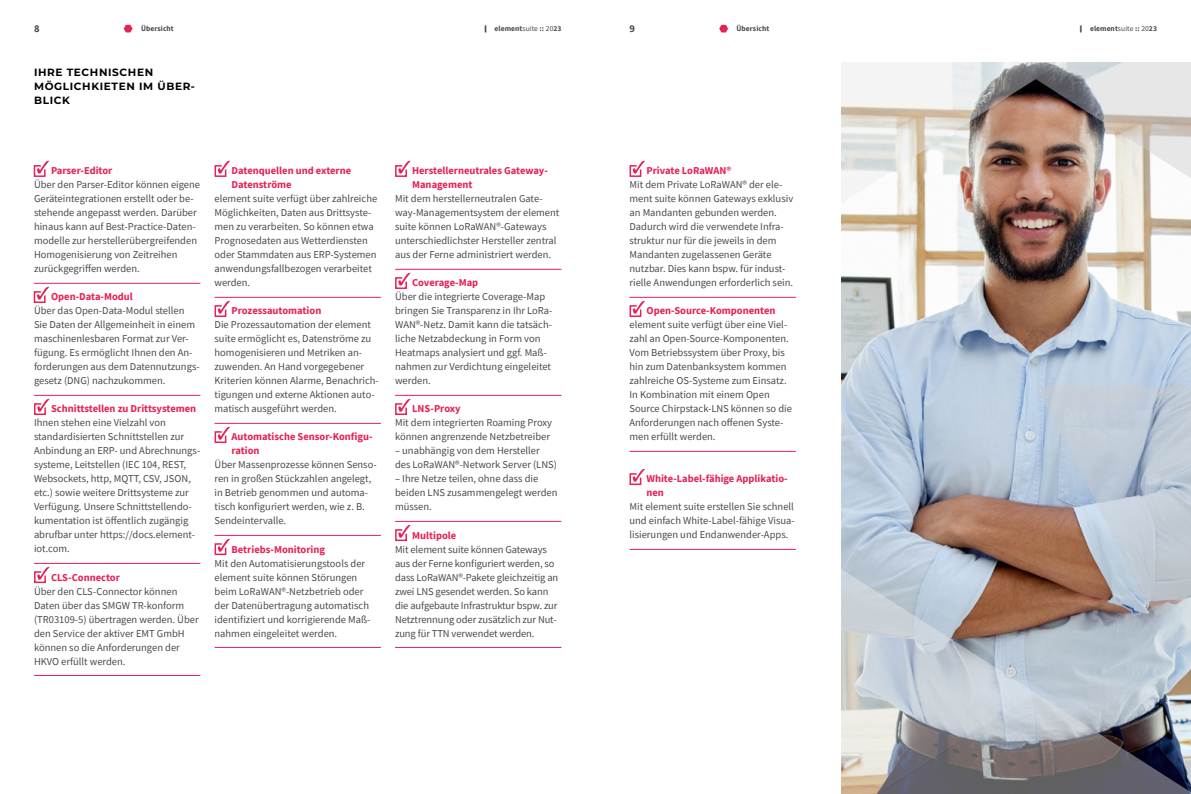
<style>
.page{position:relative;width:1191px;height:794px;background:#fff}
.page>*{position:absolute;margin:0;border:0;box-sizing:border-box;transform-origin:0 0}
.t1{font:10.5px/14px "Source Sans Pro";color:#4a4a49}
.t2{font:700 10.5px/14px "Source Sans Pro";color:#e62156}
.t3{font:700 10.5px/14px "Montserrat";letter-spacing:.06em;color:#000}
.t4{font:700 10.5px "Source Sans Pro";color:#4a4a49}
.t5{font:700 7.5px "Source Sans Pro";letter-spacing:.01em;color:#4a4a49}
.s1{font-family:"Montserrat";font-weight:900}
.s2{font-weight:400}
</style>
<div class="page">
<hr style="left:34px;top:283px;width:166px;height:1px;background:#e62156">
<hr style="left:34px;top:395px;width:166px;height:1px;background:#e62156">
<hr style="left:34px;top:563px;width:166px;height:1px;background:#e62156">
<hr style="left:34px;top:675px;width:166px;height:1px;background:#e62156">
<hr style="left:214px;top:297px;width:167px;height:1px;background:#e62156">
<hr style="left:214px;top:423px;width:167px;height:1px;background:#e62156">
<hr style="left:214px;top:535px;width:167px;height:1px;background:#e62156">
<hr style="left:214px;top:647px;width:167px;height:1px;background:#e62156">
<hr style="left:395px;top:269px;width:166px;height:1px;background:#e62156">
<hr style="left:395px;top:395px;width:166px;height:1px;background:#e62156">
<hr style="left:395px;top:521px;width:166px;height:1px;background:#e62156">
<hr style="left:395px;top:647px;width:166px;height:1px;background:#e62156">
<hr style="left:629px;top:297px;width:167px;height:1px;background:#e62156">
<hr style="left:629px;top:451px;width:167px;height:1px;background:#e62156">
<hr style="left:629px;top:549px;width:167px;height:1px;background:#e62156">
<svg style="left:124px;top:25px;width:9px;height:7px"></svg>
<svg style="left:33px;top:161px;width:16px;height:16px"></svg>
<svg style="left:33px;top:287px;width:16px;height:16px"></svg>
<svg style="left:34px;top:399px;width:15px;height:16px"></svg>
<svg style="left:214px;top:427px;width:16px;height:16px"></svg>
<svg style="left:214px;top:539px;width:16px;height:17px"></svg>
<svg style="left:34px;top:567px;width:15px;height:17px"></svg>
<svg style="left:214px;top:301px;width:16px;height:16px"></svg>
<svg style="left:214px;top:161px;width:16px;height:16px"></svg>
<svg style="left:395px;top:161px;width:15px;height:16px"></svg>
<svg style="left:629px;top:161px;width:16px;height:16px"></svg>
<svg style="left:629px;top:301px;width:16px;height:16px"></svg>
<svg style="left:629px;top:469px;width:16px;height:17px"></svg>
<svg style="left:395px;top:525px;width:15px;height:17px"></svg>
<svg style="left:395px;top:399px;width:15px;height:16px"></svg>
<svg style="left:395px;top:273px;width:15px;height:16px"></svg>
<svg style="left:719px;top:25px;width:9px;height:7px"></svg>
<img style="left:841px;top:62px;width:350px;height:732px">
<p class="t4" style="left:34px;top:21px;width:7px">8</p>
<p class="t5" style="left:141px;top:24px;width:34px">Übersicht</p>
<p class="t5" style="left:484px;top:24px;width:78px"><span class="s1">|</span> element<span class="s2">suite</span> :: <span class="s2">20</span>23</p>
<p class="t4" style="left:629px;top:21px;width:7px">9</p>
<p class="t5" style="left:736px;top:24px;width:34px">Übersicht</p>
<p class="t5" style="left:1080px;top:24px;width:78px"><span class="s1">|</span> element<span class="s2">suite</span> :: <span class="s2">20</span>23</p>
<p class="t3" style="left:34px;top:65px;width:162px">IHRE TECHNISCHEN<br>MÖGLICHKIETEN IM ÜBER-<br>BLICK</p>
<p class="t2" style="left:51px;top:164px;width:63px">Parser-Editor</p>
<p class="t1" style="left:34px;top:178px;width:168px">Über den Parser-Editor können eigene Geräteintegrationen erstellt oder be&shy;stehende angepasst werden. Darüber hinaus kann auf Best-Practice-Daten&shy;modelle zur herstellerübergreifenden Homogenisierung von Zeitreihen zurückgegriffen werden.</p>
<p class="t2" style="left:51px;top:290px;width:83px">Open-Data-Modul</p>
<p class="t1" style="left:34px;top:304px;width:167px">Über das Open-Data-Modul stellen Sie Daten der Allgemeinheit in einem maschinenlesbaren Format zur Ver&shy;fügung. Es ermöglicht Ihnen den An&shy;forderungen aus dem Datennutzungs&shy;gesetz (DNG) nachzukommen.</p>
<p class="t2" style="left:51px;top:402px;width:147px">Schnittstellen zu Drittsystemen</p>
<p class="t1" style="left:34px;top:416px;width:168px">Ihnen stehen eine Vielzahl von standardisierten Schnittstellen zur Anbindung an ERP- und Abrechnungs&shy;systeme, Leitstellen (IEC 104, REST, Websockets, http, MQTT, CSV, JSON, etc.) sowie weitere Drittsysteme zur Verfügung. Unsere Schnittstellendo&shy;kumentation ist öffentlich zugängig abrufbar unter https://docs.element&shy;iot.com.</p>
<p class="t2" style="left:51px;top:570px;width:70px">CLS-Connector</p>
<p class="t1" style="left:34px;top:584px;width:166px">Über den CLS-Connector können<br>Daten über das SMGW TR-konform (TR03109-5) übertragen werden. Über den Service der aktiver EMT GmbH können so die Anforderungen der<br>HKVO erfüllt werden.</p>
<p class="t2" style="left:231px;top:164px;width:121px">Datenquellen und externe<br>Datenströme</p>
<p class="t1" style="left:214px;top:192px;width:164px">element suite verfügt über zahlreiche<br>Möglichkeiten, Daten aus Drittsyste&shy;men zu verarbeiten. So können etwa<br>Prognosedaten aus Wetterdiensten oder Stammdaten aus ERP-Systemen anwendungsfallbezogen verarbeitet werden.</p>
<p class="t2" style="left:231px;top:304px;width:91px">Prozessautomation</p>
<p class="t1" style="left:214px;top:318px;width:166px">Die Prozessautomation der element suite ermöglicht es, Datenströme zu homogenisieren und Metriken an&shy;zuwenden. An Hand vorgegebener Kriterien können Alarme, Benachrich&shy;tigungen und externe Aktionen auto&shy;matisch ausgeführt werden.</p>
<p class="t2" style="left:231px;top:430px;width:142px">Automatische Sensor-Konfigu&shy;ration</p>
<p class="t1" style="left:214px;top:458px;width:164px">Über Massenprozesse können Senso&shy;ren in großen Stückzahlen angelegt, in Betrieb genommen und automa&shy;tisch konfiguriert werden, wie z. B.<br>Sendeintervalle.</p>
<p class="t2" style="left:231px;top:542px;width:95px">Betriebs-Monitoring</p>
<p class="t1" style="left:214px;top:556px;width:157px">Mit den Automatisierungstools der element suite können Störungen beim LoRaWAN®-Netzbetrieb oder der Datenübertragung automatisch identifiziert und korrigierende Maß&shy;nahmen eingeleitet werden.</p>
<p class="t2" style="left:412px;top:164px;width:137px">Herstellerneutrales Gateway-<br>Management</p>
<p class="t1" style="left:395px;top:192px;width:166px">Mit dem herstellerneutralen Gate&shy;way-Managementsystem der element suite können LoRaWAN®-Gateways unterschiedlichster Hersteller zentral aus der Ferne administriert werden.</p>
<p class="t2" style="left:412px;top:276px;width:68px">Coverage-Map</p>
<p class="t1" style="left:395px;top:290px;width:159px">Über die integrierte Coverage-Map bringen Sie Transparenz in Ihr LoRa-<br>WAN®-Netz. Damit kann die tatsäch&shy;liche Netzabdeckung in Form von<br>Heatmaps analysiert und ggf. Maß&shy;nahmen zur Verdichtung eingeleitet werden.</p>
<p class="t2" style="left:412px;top:402px;width:50px">LNS-Proxy</p>
<p class="t1" style="left:395px;top:416px;width:159px">Mit dem integrierten Roaming Proxy können angrenzende Netzbetreiber</p>
<p class="t1" style="left:395px;top:444px;width:163px">– unabhängig von dem Hersteller des LoRaWAN®-Network Server (LNS)</p>
<p class="t1" style="left:395px;top:472px;width:164px">– Ihre Netze teilen, ohne dass die beiden LNS zusammengelegt werden müssen.</p>
<p class="t2" style="left:412px;top:528px;width:46px">Multipole</p>
<p class="t1" style="left:395px;top:542px;width:165px">Mit element suite können Gateways aus der Ferne konfiguriert werden, so dass LoRaWAN®-Pakete gleichzeitig an zwei LNS gesendet werden. So kann die aufgebaute Infrastruktur bspw. zur Netztrennung oder zusätzlich zur Nut&shy;zung für TTN verwendet werden.</p>
<p class="t2" style="left:646px;top:164px;width:86px">Private LoRaWAN®</p>
<p class="t1" style="left:629px;top:178px;width:165px">Mit dem Private LoRaWAN® der ele&shy;ment suite können Gateways exklusiv an Mandanten gebunden werden.<br>Dadurch wird die verwendete Infra&shy;struktur nur für die jeweils in dem Mandanten zugelassenen Geräte nutzbar. Dies kann bspw. für indust&shy;rielle Anwendungen erforderlich sein.</p>
<p class="t2" style="left:646px;top:304px;width:130px">Open-Source-Komponenten</p>
<p class="t1" style="left:629px;top:318px;width:164px">element suite verfügt über eine Viel&shy;zahl an Open-Source-Komponenten.<br>Vom Betriebssystem über Proxy, bis hin zum Datenbanksystem kommen zahlreiche OS-Systeme zum Einsatz.<br>In Kombination mit einem Open Source Chirpstack-LNS können so die Anforderungen nach offenen Syste&shy;men erfüllt werden.</p>
<p class="t2" style="left:646px;top:472px;width:143px">White-Label-fähige Applikatio&shy;nen</p>
<p class="t1" style="left:629px;top:500px;width:167px;text-align:justify">Mit element suite erstellen Sie schnell und einfach White-Label-fähige Visua&shy;lisierungen und Endanwender-Apps.</p>
</div>
